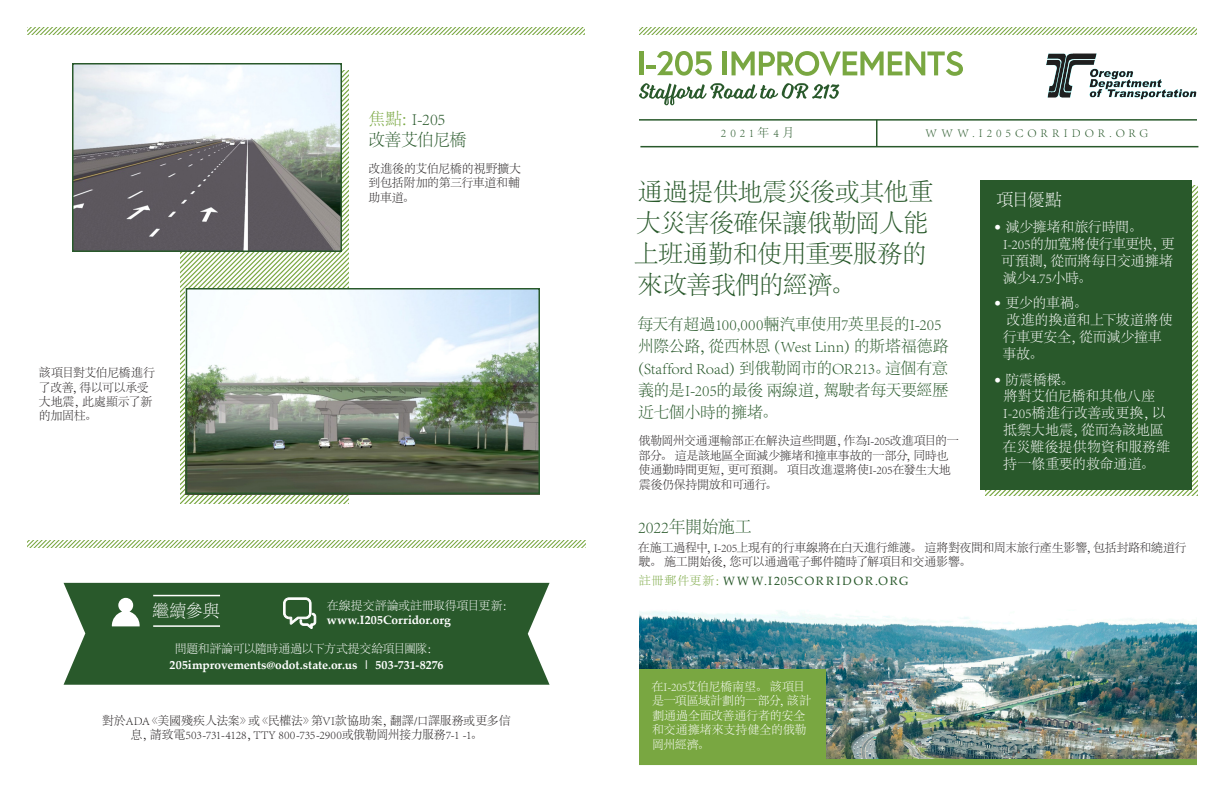
<style>
.page{position:relative;width:1224px;height:792px;background:#fff}
.page>*{position:absolute;margin:0;border:0;box-sizing:border-box;transform-origin:0 0}
.Call_Out_Box_Header{font:300 25px/31px "Adobe Song Std";letter-spacing:-.02em;color:#29592b}
.Call_Out_Box_Header-2{font:300 17px "Adobe Song Std";letter-spacing:-.025em;color:#29592b}
.Call_Out_Box_Header-3{font:300 17px "Adobe Song Std";letter-spacing:-.025em;color:#fff}
.Call_Out_Box_Header-4{font:300 16px "Adobe Song Std";letter-spacing:-.025em;color:#29592b}
.Call_Out_Box_Header-5{font:300 14px/16.8px "Adobe Song Std";letter-spacing:-.01em;color:#fff}
.Call_Out_Box_Header-6{font:300 12px/14.4px "Adobe Song Std";letter-spacing:-.025em;color:#231f20}
.Get_Involved{font:700 12px/14.4px "Palatino Linotype";color:#fff}
.Call_Out_Box_Header-7{font:300 12px/14.4px "Adobe Song Std";letter-spacing:-.015em;color:#fff}
.Call_Out_Box_Header-8{font:12px "Palatino Linotype";letter-spacing:.145em;color:#29592b}
.Get_Involved-2{font:300 12px "Adobe Song Std";letter-spacing:-.035em;color:#fff}
.t1{font:300 12px "Adobe Song Std";letter-spacing:.33em;color:#29592b}
.t2{font:300 12px "Adobe Song Std";letter-spacing:.305em;color:#29592b}
.s1{color:#79a741}
.s2{font-family:"Adobe Song Std";font-weight:300}
.s3{font-family:"Palatino Linotype";font-weight:400}
.s4{font-family:"Adobe Song Std";font-weight:300;color:#79a741}
</style>
<div class="page">
<img style="left:639px;top:610px;width:558px;height:149px">
<svg style="left:180px;top:71px;width:168px;height:433px"></svg>
<svg style="left:985px;top:185px;width:212px;height:310px"></svg>
<div style="left:980px;top:180px;width:212px;height:310px;background:#29592b"></div>
<div style="left:639px;top:669px;width:186px;height:93px;background:#79a741"></div>
<svg style="left:639px;top:27px;width:557px;height:7px"></svg>
<svg style="left:27px;top:27px;width:558px;height:7px"></svg>
<img style="left:1046px;top:53px;width:151px;height:47px">
<svg style="left:28px;top:540px;width:558px;height:7px"></svg>
<hr style="left:640px;top:146px;width:558px;height:1px;background:#29592b">
<hr style="left:639px;top:119px;width:558px;height:2px;background:#29592b">
<hr style="left:876px;top:120px;width:2px;height:27px;background:#29592b">
<hr style="left:639px;top:51px;width:4px;height:24px;background:#79a741">
<svg style="left:646px;top:51px;width:66px;height:25px"></svg>
<hr style="left:723px;top:52px;width:4px;height:23px;background:#79a741">
<svg style="left:732px;top:51px;width:231px;height:25px"></svg>
<svg style="left:639px;top:83px;width:200px;height:22px"></svg>
<img style="left:189px;top:291px;width:348px;height:200px">
<div style="left:186px;top:288px;width:354px;height:206px;border:2px solid #29592b"></div>
<img style="left:75px;top:66px;width:264px;height:183px">
<div style="left:72px;top:63px;width:270px;height:189px;border:2px solid #29592b"></div>
<div style="left:639px;top:759px;width:558px;height:6px;background:#79a741"></div>
<div style="left:64px;top:583px;width:486px;height:102px;background:#29592b"></div>
<svg style="left:283px;top:597px;width:33px;height:32px"></svg>
<svg style="left:112px;top:598px;width:28px;height:28px"></svg>
<hr style="left:153px;top:595px;width:67px;height:1px;background:#fff">
<hr style="left:153px;top:625px;width:67px;height:2px;background:#fff">
<p class="Call_Out_Box_Header-2" style="left:368px;top:110px;width:79px"><span class="s1">焦點：</span>I-205</p>
<p class="Call_Out_Box_Header-2" style="left:368px;top:130px;width:100px">改善艾伯尼橋</p>
<p class="Call_Out_Box_Header-6" style="left:39px;top:366px;width:118px">該項目對艾伯尼橋進行了改善，得以可以承受大地震，此處顯示了新的加固柱。</p>
<p class="Call_Out_Box_Header-6" style="left:368px;top:162px;width:154px;text-align:justify">改進後的艾伯尼橋的視野擴大到包括附加的第三行車道和輔助車道。</p>
<p class="Call_Out_Box_Header-3" style="left:152px;top:602px;width:69px">繼續參與</p>
<p class="Get_Involved" style="left:327px;top:598px;width:189px"><span class="s2">在線提交評論或註冊取得項目更新：</span>www.I205Corridor.org</p>
<p class="Get_Involved-2" style="left:175px;top:642px;width:265px">問題和評論可以隨時通過以下方式提交給項目團隊：</p>
<p class="Get_Involved" style="left:170px;top:658px;width:275px">205improvements@odot.state.or.us | 503-731-8276</p>
<p class="Call_Out_Box_Header-6" style="left:102px;top:714px;width:410px;text-align:center">對於ADA《美國殘疾人法案》或《民權法》第VI款協助案，翻譯/口譯服務或更多信息，請致電503-731-4128，TTY 800-735-2900或俄勒岡州接力服務7-1 -1。</p>
<p class="t2" style="left:721px;top:126px;width:75px">2021年4月</p>
<p class="t1" style="left:926px;top:126px;width:224px">WWW.I205CORRIDOR.ORG</p>
<p class="Call_Out_Box_Header" style="left:634px;top:177px;width:301px">通過提供地震災後或其他重大災害後確保讓俄勒岡人能上班通勤和使用重要服務的來改善我們的經濟。</p>
<p class="Call_Out_Box_Header-4" style="left:637px;top:315px;width:305px">每天有超過100,000輛汽車使用7英里長的I-205</p>
<p class="Call_Out_Box_Header-4" style="left:638px;top:337px;width:312px">州際公路，從西林恩（West Linn）的斯塔福德路</p>
<p class="Call_Out_Box_Header-4" style="left:629px;top:359px;width:320px">（Stafford Road）到俄勒岡市的OR213。這個有意</p>
<p class="Call_Out_Box_Header-4" style="left:638px;top:381px;width:312px">義的是I-205的最後 兩線道，駕駛者每天要經歷</p>
<p class="Call_Out_Box_Header-4" style="left:638px;top:403px;width:141px">近七個小時的擁堵。</p>
<p class="Call_Out_Box_Header-6" style="left:638px;top:434px;width:322px">俄勒岡州交通運輸部正在解決這些問題，作為I-205改進項目的一部分。 這是該地區全面減少擁堵和撞車事故的一部分，同時也使通勤時間更短，更可預測。 項目改進還將使I-205在發生大地震後仍保持開放和可通行。</p>
<p class="Call_Out_Box_Header-3" style="left:996px;top:191px;width:67px">項目優點</p>
<p class="Call_Out_Box_Header-5" style="left:1001px;top:219px;width:175px;text-indent:-8px"><span class="s3">•</span> 減少擁堵和旅行時間。<br>I-205的加寬將使行車更快，更可預測，從而將每日交通擁堵減少4.75小時。</p>
<p class="Call_Out_Box_Header-5" style="left:993px;top:296px;width:96px"><span class="s3">•</span> 更少的車禍。</p>
<p class="Call_Out_Box_Header-5" style="left:1007px;top:312px;width:168px">改進的換道和上下坡道將使</p>
<p class="Call_Out_Box_Header-5" style="left:1003px;top:329px;width:161px">行車更安全，從而減少撞車</p>
<p class="Call_Out_Box_Header-5" style="left:1002px;top:346px;width:42px">事故。</p>
<p class="Call_Out_Box_Header-5" style="left:1002px;top:372px;width:170px;text-indent:-9px"><span class="s3">•</span> 防震橋樑。<br>將對艾伯尼橋和其他八座<br>I-205橋進行改善或更換，以抵禦大地震，從而為該地區在災難後提供物資和服務維持一條重要的救命通道。</p>
<p class="Call_Out_Box_Header-2" style="left:638px;top:517px;width:115px">2022年開始施工</p>
<p class="Call_Out_Box_Header-6" style="left:638px;top:541px;width:550px">在施工過程中，I-205上現有的行車線將在白天進行維護。 這將對夜間和周末旅行產生影響，包括封路和繞道行駛。 施工開始後，您可以通過電子郵件隨時了解項目和交通影響。</p>
<p class="Call_Out_Box_Header-8" style="left:639px;top:572px;width:271px"><span class="s4">註冊郵件更新：</span>WWW.I205CORRIDOR.ORG</p>
<p class="Call_Out_Box_Header-7" style="left:651px;top:680px;width:161px">在I-205艾伯尼橋南望。 該項目是一項區域計劃的一部分，該計劃通過全面改善通行者的安全和交通擁堵來支持健全的俄勒岡州經濟。</p>
</div>
